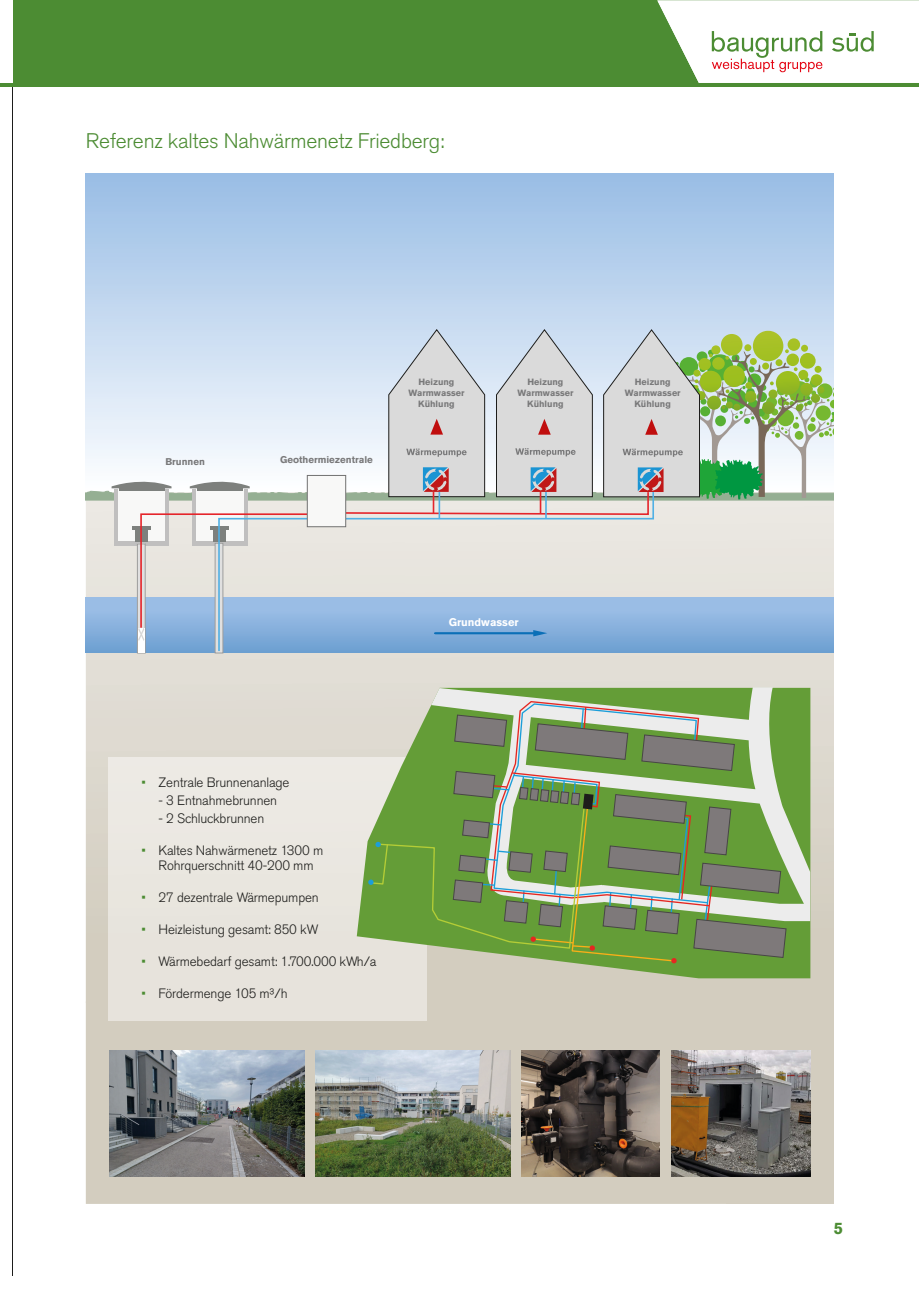
<style>
.page{position:relative;width:919px;height:1289px;background:#fff}
.page>*{position:absolute;margin:0;border:0;box-sizing:border-box;transform-origin:0 0}
.t1{font:300 21px "Akzidenz Grotesk Pro";letter-spacing:-.01em;color:#4c8c33}
.t2{font:700 16.5px "Akzidenz Grotesk Pro";color:#4c8c33}
.t3{font:300 13.5px/15px "Akzidenz Grotesk Pro";letter-spacing:-.01em;color:#1d1d1b;text-align:center}
.t4{font:700 10.95px "Akzidenz Grotesk Pro";color:#fff}
.t5{font:700 9.75px "Akzidenz Grotesk Pro";color:#79797a}
.t6{font:700 9px/10.8px "Akzidenz Grotesk Pro";color:#79797a;text-align:center}
.s1{color:#4c8c33}
</style>
<div class="page">
<hr style="left:13px;top:13px;width:1px;height:1263px;background:#1d1d1b">
<div style="left:0;top:0;width:918px;height:86px;background:#4c8c33"></div>
<div style="left:0;top:0;width:13px;height:82px;background:#fff"></div>
<svg style="left:657px;top:0;width:261px;height:83px;background:#e7ece1"></svg>
<img style="left:86px;top:174px;width:747px;height:156px">
<div style="left:86px;top:1002px;width:640px;height:201px;background:#d3cdbf"></div>
<img style="left:726px;top:518px;width:107px;height:685px">
<div style="left:108px;top:757px;width:318px;height:263px;background:#e9e6de"></div>
<div style="left:86px;top:597px;width:747px;height:55px;background:linear-gradient(to bottom,#a3c3e9,#70a1d2)"></div>
<div style="left:116px;top:489px;width:51px;height:53px;background:#f8f8f7"></div>
<hr style="left:114px;top:489px;width:4px;height:56px;background:#c0bfbf">
<hr style="left:115px;top:541px;width:52px;height:4px;background:#c0bfbf">
<div style="left:135px;top:530px;width:13px;height:11px;background:#7d807d"></div>
<hr style="left:132px;top:526px;width:19px;height:4px;background:#7d807d">
<div style="left:137px;top:544px;width:8px;height:109px;border:1px solid #9d9d9c"></div>
<div style="left:215px;top:543px;width:8px;height:110px;border:1px solid #9d9d9c"></div>
<div style="left:138px;top:627px;width:6px;height:25px;background:#fff"></div>
<svg style="left:138px;top:627px;width:6px;height:14px"></svg>
<svg style="left:139px;top:518px;width:78px;height:111px;background:#cdd0d8"></svg>
<svg style="left:217px;top:518px;width:437px;height:134px;background:#becede"></svg>
<hr style="left:438px;top:492px;width:2px;height:27px;background:#51b0e4">
<svg style="left:86px;top:330px;width:748px;height:188px;background:#d3dbd9"></svg>
<div style="left:307px;top:475px;width:38px;height:51px;background:#f8f8f7"></div>
<div style="left:307px;top:475px;width:39px;height:52px;border:1px solid #717171"></div>
<svg style="left:357px;top:687px;width:453px;height:291px;background:#b2c398"></svg>
<svg style="left:431px;top:687px;width:379px;height:234px;background:#89b269"></svg>
<svg style="left:368px;top:700px;width:418px;height:263px;background:#87a46b"></svg>
<img style="left:109px;top:1050px;width:195px;height:126px">
<img style="left:315px;top:1050px;width:196px;height:126px">
<img style="left:522px;top:1050px;width:137px;height:126px">
<img style="left:671px;top:1050px;width:139px;height:126px">
<h1 class="t1" style="left:86px;top:127px;width:360px">Referenz kaltes Nahwärmenetz Friedberg:</h1>
<p class="t5" style="left:165px;top:455px;width:41px">Brunnen</p>
<p class="t5" style="left:280px;top:453px;width:94px">Geothermiezentrale</p>
<p class="t6" style="left:408px;top:377px;width:57px">Heizung<br>Warmwasser<br>Kühlung</p>
<p class="t6" style="left:517px;top:377px;width:57px">Heizung<br>Warmwasser<br>Kühlung</p>
<p class="t6" style="left:624px;top:377px;width:57px">Heizung<br>Warmwasser<br>Kühlung</p>
<p class="t3" style="left:142px;top:775px;width:149px"><span class="s1">•</span> Zentrale Brunnenanlage</p>
<p class="t3" style="left:159px;top:793px;width:120px">- 3 Entnahmebrunnen</p>
<p class="t3" style="left:159px;top:811px;width:107px">- 2 Schluckbrunnen</p>
<p class="t3" style="left:142px;top:843px;width:183px"><span class="s1">•</span> Kaltes Nahwärmenetz 1300 m<br>Rohrquerschnitt 40-200 mm</p>
<p class="t3" style="left:142px;top:890px;width:179px"><span class="s1">•</span> 27 dezentrale Wärmepumpen</p>
<p class="t3" style="left:142px;top:922px;width:178px"><span class="s1">•</span> Heizleistung gesamt: 850 kW</p>
<p class="t3" style="left:142px;top:954px;width:236px"><span class="s1">•</span> Wärmebedarf gesamt: 1.700.000 kWh/a</p>
<p class="t3" style="left:142px;top:986px;width:147px"><span class="s1">•</span> Fördermenge 105 m³/h</p>
<p class="t4" style="left:448px;top:615px;width:71px">Grundwasser</p>
<p class="t2" style="left:833px;top:1217px;width:11px">5</p>
</div>
